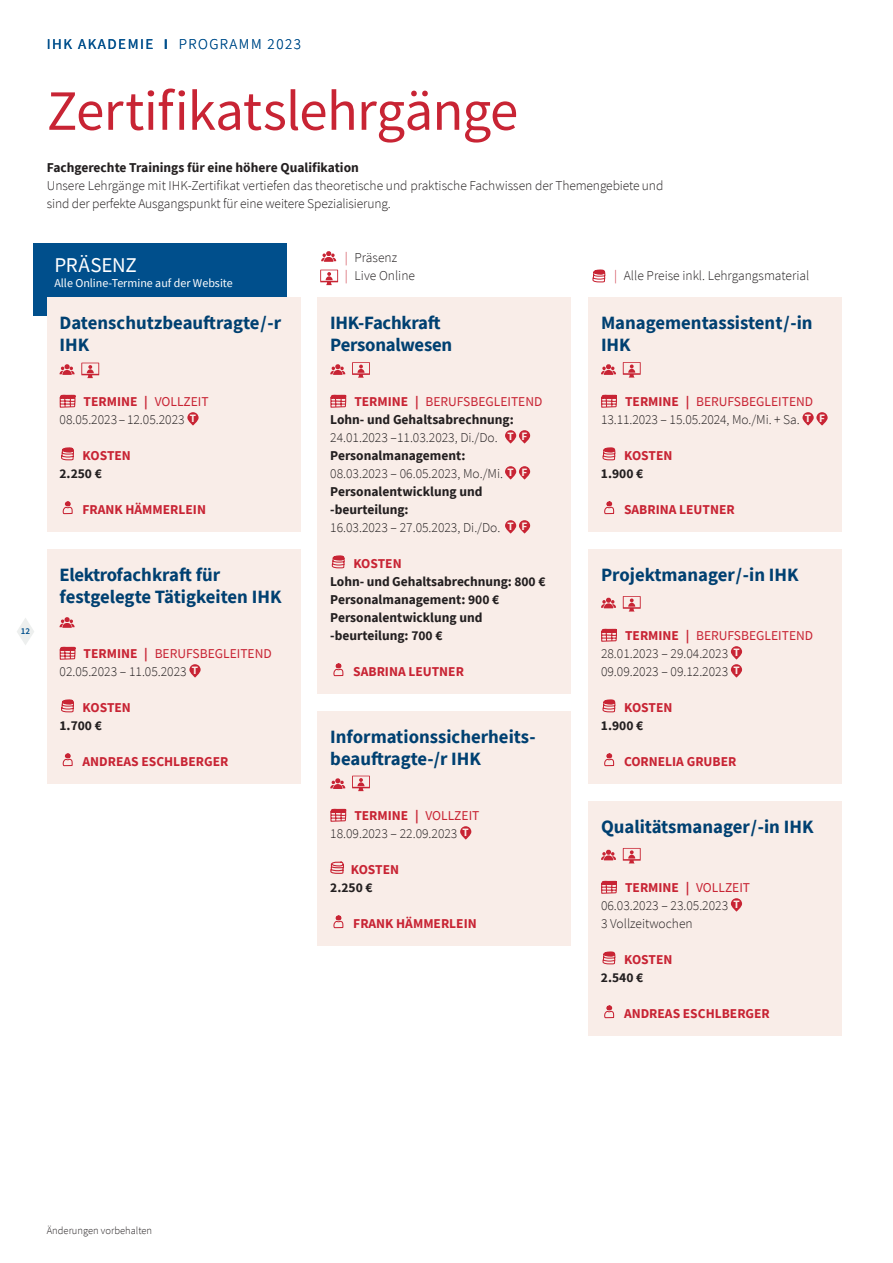
<style>
.page{position:relative;width:893px;height:1263px;background:#fff}
.page>*{position:absolute;margin:0;border:0;box-sizing:border-box;transform-origin:0 0}
.t1{font:57px "Source Sans Pro";letter-spacing:-.015em;color:#c82434}
.t2{font:21px "Source Sans Pro";letter-spacing:-.01em;color:#fff}
.t3{font:700 18.75px/21.8px "Source Sans Pro";color:#004071}
.t4{font:300 15px "Source Sans Pro";letter-spacing:.1em;color:#004f8c}
.t5{font:300 13.5px/18px "Source Sans Pro";color:#231f20}
.t6{font:700 13.5px/18px "Source Sans Pro";color:#231f20}
.t7{font:700 13.5px "Source Sans Pro";color:#c82434}
.t8{font:12px "Source Sans Pro";color:#fff}
.t9{font:300 10.5px "Source Sans Pro";color:#231f20}
.t10{font:600 9px "Source Sans Pro";color:#004f8c}
.s1{font-weight:400}
.s2{font-weight:600;font-size:18.75px}
.s3{color:#c82434}
.s4{font-weight:700;color:#c82434}
.s5{font-weight:400;color:#c82434}
.s6{font-weight:700;font-size:11.25px;color:#f9ede8}
.s7{font-weight:700}
</style>
<div class="page">
<svg style="left:17px;top:618px;width:17px;height:27px"></svg>
<div style="left:33px;top:244px;width:253px;height:72px;background:#004f8c"></div>
<div style="left:47px;top:298px;width:253px;height:234px;background:#f9ede8"></div>
<svg style="left:60px;top:364px;width:15px;height:11px"></svg>
<svg style="left:81px;top:363px;width:18px;height:15px"></svg>
<svg style="left:60px;top:394px;width:16px;height:14px"></svg>
<svg style="left:187px;top:412px;width:12px;height:13px"></svg>
<svg style="left:61px;top:447px;width:13px;height:14px"></svg>
<svg style="left:62px;top:501px;width:11px;height:14px"></svg>
<div style="left:317px;top:298px;width:254px;height:396px;background:#f9ede8"></div>
<svg style="left:330px;top:364px;width:15px;height:11px"></svg>
<svg style="left:352px;top:362px;width:18px;height:16px"></svg>
<svg style="left:330px;top:394px;width:17px;height:14px"></svg>
<div style="left:505px;top:430px;width:11px;height:13px;background:#c82434;border-radius:6px"></div>
<svg style="left:519px;top:430px;width:11px;height:13px"></svg>
<div style="left:505px;top:466px;width:11px;height:13px;background:#c82434;border-radius:6px"></div>
<svg style="left:519px;top:466px;width:11px;height:13px"></svg>
<div style="left:505px;top:520px;width:11px;height:13px;background:#c82434;border-radius:6px"></div>
<svg style="left:519px;top:520px;width:11px;height:13px"></svg>
<svg style="left:331px;top:555px;width:14px;height:14px"></svg>
<svg style="left:333px;top:663px;width:11px;height:14px"></svg>
<div style="left:317px;top:712px;width:254px;height:234px;background:#f9ede8"></div>
<svg style="left:330px;top:778px;width:15px;height:11px"></svg>
<svg style="left:352px;top:776px;width:18px;height:15px"></svg>
<svg style="left:330px;top:808px;width:17px;height:14px"></svg>
<div style="left:460px;top:826px;width:11px;height:13px;background:#c82434;border-radius:6px"></div>
<svg style="left:330px;top:861px;width:14px;height:13px"></svg>
<svg style="left:333px;top:915px;width:11px;height:14px"></svg>
<div style="left:588px;top:298px;width:254px;height:234px;background:#f9ede8"></div>
<svg style="left:601px;top:364px;width:15px;height:11px"></svg>
<svg style="left:623px;top:362px;width:18px;height:16px"></svg>
<svg style="left:601px;top:394px;width:16px;height:14px"></svg>
<svg style="left:802px;top:412px;width:12px;height:13px"></svg>
<svg style="left:816px;top:412px;width:12px;height:13px"></svg>
<svg style="left:602px;top:447px;width:14px;height:14px"></svg>
<svg style="left:604px;top:501px;width:11px;height:14px"></svg>
<div style="left:588px;top:550px;width:254px;height:234px;background:#f9ede8"></div>
<svg style="left:601px;top:597px;width:15px;height:11px"></svg>
<svg style="left:623px;top:596px;width:18px;height:15px"></svg>
<svg style="left:601px;top:628px;width:16px;height:14px"></svg>
<div style="left:731px;top:646px;width:11px;height:13px;background:#c82434;border-radius:6px"></div>
<div style="left:731px;top:664px;width:11px;height:13px;background:#c82434;border-radius:6px"></div>
<svg style="left:602px;top:699px;width:14px;height:14px"></svg>
<svg style="left:604px;top:753px;width:11px;height:14px"></svg>
<div style="left:588px;top:802px;width:254px;height:234px;background:#f9ede8"></div>
<svg style="left:601px;top:849px;width:15px;height:11px"></svg>
<svg style="left:623px;top:848px;width:18px;height:15px"></svg>
<svg style="left:601px;top:880px;width:16px;height:14px"></svg>
<div style="left:731px;top:898px;width:11px;height:13px;background:#c82434;border-radius:6px"></div>
<svg style="left:602px;top:951px;width:14px;height:14px"></svg>
<svg style="left:604px;top:1005px;width:11px;height:14px"></svg>
<div style="left:47px;top:550px;width:253px;height:234px;background:#f9ede8"></div>
<svg style="left:60px;top:617px;width:15px;height:11px"></svg>
<svg style="left:60px;top:646px;width:16px;height:14px"></svg>
<svg style="left:189px;top:664px;width:12px;height:13px"></svg>
<svg style="left:61px;top:699px;width:13px;height:14px"></svg>
<svg style="left:62px;top:753px;width:11px;height:14px"></svg>
<svg style="left:321px;top:251px;width:15px;height:11px"></svg>
<svg style="left:320px;top:270px;width:18px;height:15px"></svg>
<svg style="left:592px;top:269px;width:14px;height:14px"></svg>
<p class="t4" style="left:47px;top:35px;width:256px"><span class="s1">IHK AKADEMIE</span> <span class="s2">I</span> PROGRAMM 2023</p>
<h1 class="t1" style="left:47px;top:75px;width:473px">Zertifikatslehrgänge</h1>
<p class="t6" style="left:47px;top:158px;width:314px">Fachgerechte Trainings für eine höhere Qualifikation</p>
<p class="t5" style="left:47px;top:176px;width:618px">Unsere Lehrgänge mit IHK-Zertifikat vertiefen das theoretische und praktische Fachwissen der Themengebiete und sind der perfekte Ausgangspunkt für eine weitere Spezialisierung.</p>
<h2 class="t2" style="left:54px;top:252px;width:84px">PRÄSENZ</h2>
<p class="t8" style="left:54px;top:276px;width:180px">Alle Online-Termine auf der Website</p>
<h3 class="t3" style="left:60px;top:311px;width:223px">Datenschutzbeauftragte/-r<br>IHK</h3>
<p class="t5" style="left:345px;top:248px;width:72px"><span class="s3">|</span> Präsenz<br><span class="s3">|</span> Live Online</p>
<h3 class="t3" style="left:330px;top:311px;width:123px">IHK-Fachkraft<br>Personalwesen</h3>
<p class="t5" style="left:614px;top:266px;width:197px"><span class="s3">|</span> Alle Preise inkl. Lehrgangsmaterial</p>
<h3 class="t3" style="left:601px;top:311px;width:213px">Managementassistent/-in<br>IHK</h3>
<p class="t10" style="left:21px;top:625px;width:11px">12</p>
<p class="t5" style="left:60px;top:392px;width:151px;text-indent:24px"><span class="s4">TERMINE |</span> <span class="s5">VOLLZEIT<br></span>08.05.2023 – 12.05.2023 <span class="s6">T</span></p>
<p class="t7" style="left:83px;top:446px;width:50px">KOSTEN</p>
<p class="t6" style="left:60px;top:464px;width:44px">2.250 €</p>
<p class="t7" style="left:83px;top:500px;width:125px">FRANK HÄMMERLEIN</p>
<h3 class="t3" style="left:60px;top:563px;width:224px">Elektrofachkraft für festgelegte Tätigkeiten IHK</h3>
<p class="t5" style="left:60px;top:644px;width:214px;text-indent:24px"><span class="s4">TERMINE |</span> <span class="s5">BERUFSBEGLEITEND<br></span>02.05.2023 – 11.05.2023 <span class="s6">T</span></p>
<p class="t7" style="left:83px;top:698px;width:50px">KOSTEN</p>
<p class="t6" style="left:60px;top:716px;width:44px">1.700 €</p>
<p class="t7" style="left:83px;top:752px;width:147px">ANDREAS ESCHLBERGER</p>
<p class="t5" style="left:330px;top:392px;width:214px;text-indent:24px"><span class="s4">TERMINE |</span> <span class="s5">BERUFSBEGLEITEND<br></span><span class="s7">Lohn- und Gehaltsabrechnung:<br></span>24.01.2023 –11.03.2023, Di./Do. <span class="s6">T F<br></span><span class="s7">Personalmanagement:<br></span>08.03.2023 – 06.05.2023, Mo./Mi. <span class="s6">T F<br></span><span class="s7">Personalentwicklung und -beurteilung:<br></span>16.03.2023 – 27.05.2023, Di./Do. <span class="s6">T F</span></p>
<p class="t7" style="left:353px;top:554px;width:50px">KOSTEN</p>
<p class="t6" style="left:330px;top:572px;width:217px">Lohn- und Gehaltsabrechnung: 800 €<br>Personalmanagement: 900 €<br>Personalentwicklung und -beurteilung: 700 €</p>
<p class="t7" style="left:353px;top:662px;width:112px">SABRINA LEUTNER</p>
<h3 class="t3" style="left:330px;top:725px;width:207px">Informationssicherheits&shy;beauftragte-/r IHK</h3>
<p class="t5" style="left:330px;top:806px;width:151px;text-indent:24px"><span class="s4">TERMINE |</span> <span class="s5">VOLLZEIT<br></span>18.09.2023 – 22.09.2023 <span class="s6">T</span></p>
<p class="t7" style="left:351px;top:860px;width:50px">KOSTEN</p>
<p class="t6" style="left:330px;top:878px;width:44px">2.250 €</p>
<p class="t7" style="left:353px;top:914px;width:125px">FRANK HÄMMERLEIN</p>
<p class="t5" style="left:601px;top:392px;width:225px;text-indent:24px"><span class="s4">TERMINE |</span> <span class="s5">BERUFSBEGLEITEND<br></span>13.11.2023 – 15.05.2024, Mo./Mi. + Sa. <span class="s6">T F</span></p>
<p class="t7" style="left:624px;top:446px;width:50px">KOSTEN</p>
<p class="t6" style="left:601px;top:464px;width:44px">1.900 €</p>
<p class="t7" style="left:624px;top:500px;width:112px">SABRINA LEUTNER</p>
<h3 class="t3" style="left:601px;top:563px;width:199px">Projektmanager/-in IHK</h3>
<p class="t5" style="left:601px;top:626px;width:214px;text-indent:24px"><span class="s4">TERMINE |</span> <span class="s5">BERUFSBEGLEITEND<br></span>28.01.2023 – 29.04.2023 <span class="s6">T<br></span>09.09.2023 – 09.12.2023 <span class="s6">T</span></p>
<p class="t7" style="left:624px;top:698px;width:50px">KOSTEN</p>
<p class="t6" style="left:601px;top:716px;width:44px">1.900 €</p>
<p class="t7" style="left:624px;top:752px;width:114px">CORNELIA GRUBER</p>
<h3 class="t3" style="left:601px;top:815px;width:214px">Qualitätsmanager/-in IHK</h3>
<p class="t5" style="left:601px;top:878px;width:151px;text-indent:24px"><span class="s4">TERMINE |</span> <span class="s5">VOLLZEIT<br></span>06.03.2023 – 23.05.2023 <span class="s6">T<br></span>3 Vollzeitwochen</p>
<p class="t7" style="left:624px;top:950px;width:50px">KOSTEN</p>
<p class="t6" style="left:601px;top:968px;width:44px">2.540 €</p>
<p class="t7" style="left:624px;top:1004px;width:147px">ANDREAS ESCHLBERGER</p>
<p class="t9" style="left:47px;top:1224px;width:107px">Änderungen vorbehalten</p>
</div>
